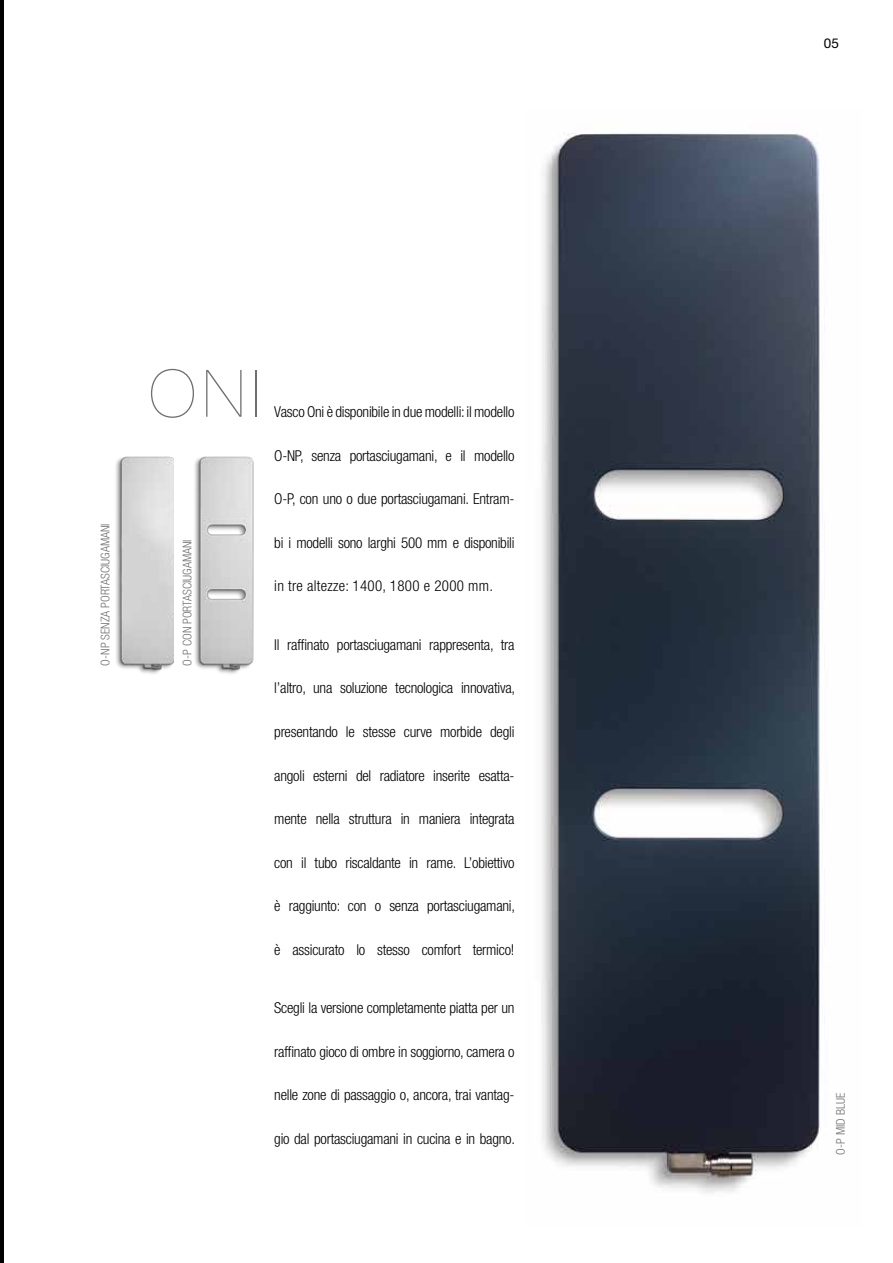
<style>
.page{position:relative;width:893px;height:1263px;background:#fff}
.page>*{position:absolute;margin:0;border:0;box-sizing:border-box;transform-origin:0 0}
.t1{font:200 65.55px "Helvetica Neue LT Std";color:#706f6f}
.t2{font:300 condensed 15px "Helvetica Neue LT Std";letter-spacing:-.015em;color:#000}
.t3{font:300 condensed 15px "Helvetica Neue LT Std";letter-spacing:.02em;color:#000}
.t4{font:13.5px "Helvetica Neue LT Std";color:#000}
.t5{font:300 condensed 12px "Helvetica Neue LT Std";color:#706f6f}
</style>
<div class="page">
<hr style="left:0;top:0;width:3px;height:1263px;background:#010101">
<img style="left:541px;top:133px;width:279px;height:1060px">
<img style="left:115px;top:456px;width:59px;height:218px">
<img style="left:194px;top:456px;width:60px;height:218px">
<p class="t5" style="left:98px;top:665px;width:144px;rotate:-90deg">O-NP SENZA PORTASCIUGAMANI</p>
<h1 class="t1" style="left:149px;top:356px;width:113px">ONI</h1>
<p class="t5" style="left:180px;top:665px;width:127px;rotate:-90deg">O-P CON PORTASCIUGAMANI</p>
<p class="t2" style="left:274px;top:403px;width:242px">Vasco Oni è disponibile in due modelli: il modello</p>
<p class="t2" style="left:274px;top:447px;width:242px">O-NP, senza portasciugamani, e il modello</p>
<p class="t2" style="left:274px;top:490px;width:242px">O-P, con uno o due portasciugamani. Entram-</p>
<p class="t2" style="left:274px;top:534px;width:242px">bi i modelli sono larghi 500 mm e disponibili</p>
<p class="t3" style="left:274px;top:577px;width:220px">in tre altezze: 1400, 1800 e 2000 mm.</p>
<p class="t2" style="left:274px;top:636px;width:242px">Il raffinato portasciugamani rappresenta, tra</p>
<p class="t2" style="left:274px;top:679px;width:242px">l’altro, una soluzione tecnologica innovativa,</p>
<p class="t2" style="left:274px;top:723px;width:242px">presentando le stesse curve morbide degli</p>
<p class="t2" style="left:274px;top:766px;width:242px">angoli esterni del radiatore inserite esatta-</p>
<p class="t2" style="left:274px;top:810px;width:242px">mente nella struttura in maniera integrata</p>
<p class="t2" style="left:274px;top:853px;width:242px">con il tubo riscaldante in rame. L’obiettivo</p>
<p class="t2" style="left:274px;top:897px;width:242px">è raggiunto: con o senza portasciugamani,</p>
<p class="t2" style="left:274px;top:940px;width:242px">è assicurato lo stesso comfort termico!</p>
<p class="t2" style="left:274px;top:999px;width:242px">Scegli la versione completamente piatta per un</p>
<p class="t2" style="left:274px;top:1042px;width:242px">raffinato gioco di ombre in soggiorno, camera o</p>
<p class="t2" style="left:274px;top:1086px;width:242px">nelle zone di passaggio o, ancora, trai vantag-</p>
<p class="t2" style="left:274px;top:1129px;width:242px">gio dal portasciugamani in cucina e in bagno.</p>
<p class="t4" style="left:824px;top:35px;width:17px">05</p>
<p class="t5" style="left:834px;top:1154px;width:63px;rotate:-90deg">O-P MID BLUE</p>
</div>
